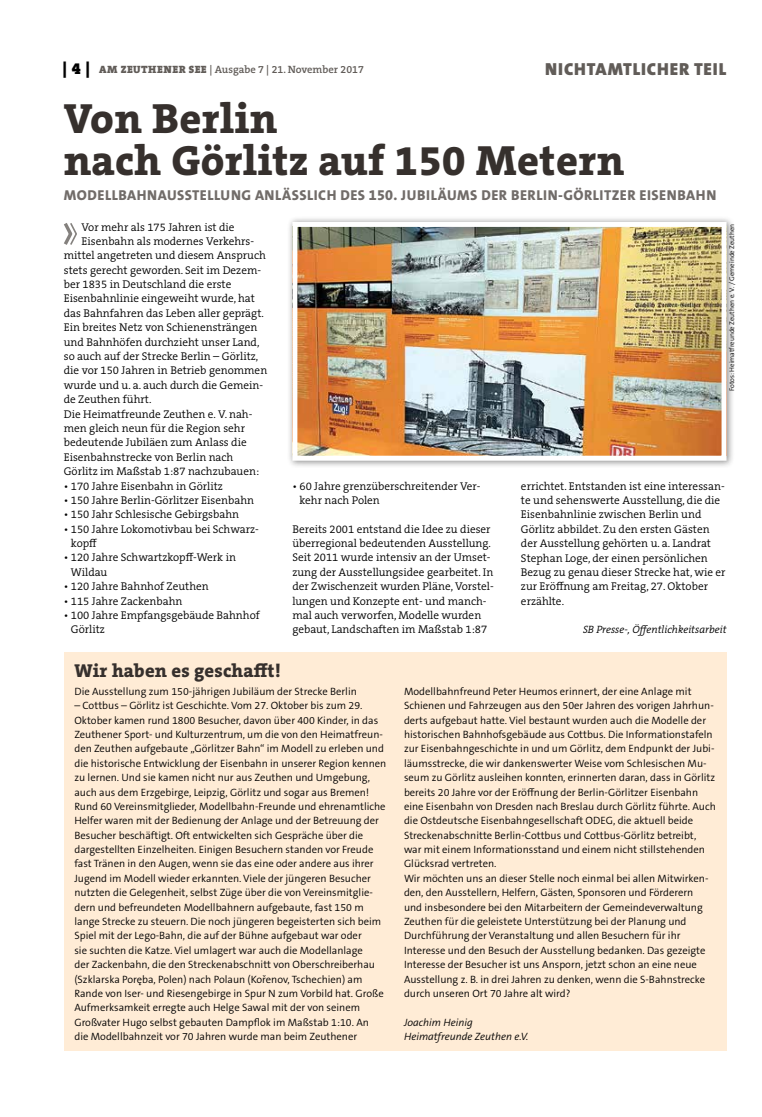
<style>
.page{position:relative;width:762px;height:1117px;background:#fff}
.page>*{position:absolute;margin:0;border:0;box-sizing:border-box;transform-origin:0 0}
.t1{font:800 42.5px/42.5px "The Serif B W8";letter-spacing:.01em;color:#36302d}
.t2{font:800 18.75px "The Serif B W8";letter-spacing:.01em;color:#36302d}
.t3{font:900 17.5px "The Sans B W9";letter-spacing:.045em;color:#615c58}
.t4{font:800 14.38px "The Sans B W8";letter-spacing:.035em;color:#716c69}
.t5{font:300 11.25px/14.4px "The Serif B W4";color:#000}
.t6{font:300 10.62px/14.4px "The Sans B W4";color:#000}
.t7{font:600 10.62px "The Serif B W6";color:#615c58}
.t8{font:italic 300 10.62px/14.4px "The Sans B W4";color:#000}
.t9{font:italic 300 10.62px "The Serif B W4";color:#000}
.t10{font:300 6.88px "The Sans B W4";color:#000}
.s1{font-family:"The Serif B W9";font-weight:900;font-size:16.25px;color:#000}
.s2{font-family:"The Serif B W9";font-weight:900}
</style>
<div class="page">
<div style="left:64px;top:652px;width:662px;height:398px;background:#ffecd6"></div>
<svg style="left:64px;top:223px;width:13px;height:22px"></svg>
<div style="left:287px;top:216px;width:447px;height:252px;background:#000;opacity:.45"></div>
<img style="left:298px;top:228px;width:422px;height:226px">
<div style="left:292px;top:222px;width:434px;height:238px;border:5px solid #fff"></div>
<p class="t7" style="left:63px;top:63px;width:303px"><span class="s1">| 4 |</span> <span class="s2">AM ZEUTHENER SEE</span> | Ausgabe 7 | 21. November 2017</p>
<h3 class="t3" style="left:545px;top:58px;width:183px">NICHTAMTLICHER TEIL</h3>
<h1 class="t1" style="left:64px;top:96px;width:562px">Von Berlin<br>nach Görlitz auf 150 Metern</h1>
<h3 class="t4" style="left:64px;top:185px;width:654px">MODELLBAHNAUSSTELLUNG ANLÄSSLICH DES 150. JUBILÄUMS DER BERLIN-GÖRLITZER EISENBAHN</h3>
<p class="t5" style="left:82px;top:219px;width:155px">Vor mehr als 175 Jahren ist die</p>
<p class="t5" style="left:82px;top:234px;width:174px">Eisenbahn als modernes Verkehrs-</p>
<p class="t5" style="left:64px;top:248px;width:204px">mittel angetreten und diesem Anspruch</p>
<p class="t5" style="left:64px;top:263px;width:199px">stets gerecht geworden. Seit im Dezem-</p>
<p class="t5" style="left:64px;top:277px;width:169px">ber 1835 in Deutschland die erste</p>
<p class="t5" style="left:64px;top:291px;width:193px">Eisenbahnlinie eingeweiht wurde, hat</p>
<p class="t5" style="left:64px;top:306px;width:202px">das Bahnfahren das Leben aller geprägt.</p>
<p class="t5" style="left:64px;top:320px;width:195px">Ein breites Netz von Schienensträngen</p>
<p class="t5" style="left:64px;top:334px;width:197px">und Bahnhöfen durchzieht unser Land,</p>
<p class="t5" style="left:64px;top:349px;width:196px">so auch auf der Strecke Berlin – Görlitz,</p>
<p class="t5" style="left:64px;top:363px;width:205px">die vor 150 Jahren in Betrieb genommen</p>
<p class="t5" style="left:64px;top:378px;width:201px">wurde und u. a. auch durch die Gemein-</p>
<p class="t5" style="left:64px;top:392px;width:89px">de Zeuthen führt.</p>
<p class="t5" style="left:64px;top:406px;width:190px">Die Heimatfreunde Zeuthen e. V. nah-</p>
<p class="t5" style="left:64px;top:421px;width:183px">men gleich neun für die Region sehr</p>
<p class="t5" style="left:64px;top:435px;width:184px">bedeutende Jubiläen zum Anlass die</p>
<p class="t5" style="left:64px;top:449px;width:171px">Eisenbahnstrecke von Berlin nach</p>
<p class="t5" style="left:64px;top:464px;width:197px">Görlitz im Maßstab 1:87 nachzubauen:</p>
<p class="t5" style="left:64px;top:478px;width:161px">• 170 Jahre Eisenbahn in Görlitz</p>
<p class="t5" style="left:64px;top:493px;width:192px">• 150 Jahre Berlin-Görlitzer Eisenbahn</p>
<p class="t5" style="left:64px;top:507px;width:177px">• 150 Jahr Schlesische Gebirgsbahn</p>
<p class="t5" style="left:71px;top:521px;width:189px;text-indent:-7px">• 150 Jahre Lokomotivbau bei Schwarz&shy;kopff</p>
<p class="t5" style="left:71px;top:550px;width:167px;text-indent:-7px">• 120 Jahre Schwartzkopff-Werk in<br>Wildau</p>
<p class="t5" style="left:64px;top:579px;width:146px">• 120 Jahre Bahnhof Zeuthen</p>
<p class="t5" style="left:64px;top:593px;width:120px">• 115 Jahre Zackenbahn</p>
<p class="t5" style="left:71px;top:608px;width:190px;text-indent:-7px">• 100 Jahre Empfangsgebäude Bahnhof<br>Görlitz</p>
<p class="t10" style="left:727px;top:391px;width:169px;rotate:-90deg">Fotos: Heimatfreunde Zeuthen e. V. / Gemeinde Zeuthen</p>
<p class="t5" style="left:299px;top:478px;width:183px;text-indent:-7px">• 60 Jahre grenzüberschreitender Ver&shy;kehr nach Polen</p>
<p class="t5" style="left:292px;top:521px;width:203px">Bereits 2001 entstand die Idee zu dieser überregional bedeutenden Ausstellung.<br>Seit 2011 wurde intensiv an der Umset&shy;zung der Ausstellungsidee gearbeitet. In der Zwischenzeit wurden Pläne, Vorstel&shy;lungen und Konzepte ent- und manch&shy;mal auch verworfen, Modelle wurden gebaut, Landschaften im Maßstab 1:87</p>
<p class="t5" style="left:521px;top:478px;width:206px">errichtet. Entstanden ist eine interessan&shy;te und sehenswerte Ausstellung, die die Eisenbahnlinie zwischen Berlin und Görlitz abbildet. Zu den ersten Gästen der Ausstellung gehörten u. a. Landrat Stephan Loge, der einen persönlichen Bezug zu genau dieser Strecke hat, wie er zur Eröffnung am Freitag, 27. Oktober erzählte.</p>
<p class="t9" style="left:583px;top:622px;width:145px">SB Presse-, Öffentlichkeitsarbeit</p>
<h2 class="t2" style="left:74px;top:657px;width:208px">Wir haben es geschafft!</h2>
<p class="t6" style="left:74px;top:684px;width:284px">Die Ausstellung zum 150-jährigen Jubiläum der Strecke Berlin</p>
<p class="t6" style="left:74px;top:698px;width:313px">– Cottbus – Görlitz ist Geschichte. Vom 27. Oktober bis zum 29.<br>Oktober kamen rund 1800 Besucher, davon über 400 Kinder, in das Zeuthener Sport- und Kulturzentrum, um die von den Heimatfreun&shy;den Zeuthen aufgebaute „Görlitzer Bahn“ im Modell zu erleben und die historische Entwicklung der Eisenbahn in unserer Region kennen zu lernen. Und sie kamen nicht nur aus Zeuthen und Umgebung, auch aus dem Erzgebirge, Leipzig, Görlitz und sogar aus Bremen!<br>Rund 60 Vereinsmitglieder, Modellbahn-Freunde und ehrenamtliche Helfer waren mit der Bedienung der Anlage und der Betreuung der Besucher beschäftigt. Oft entwickelten sich Gespräche über die dargestellten Einzelheiten. Einigen Besuchern standen vor Freude fast Tränen in den Augen, wenn sie das eine oder andere aus ihrer Jugend im Modell wieder erkannten. Viele der jüngeren Besucher nutzten die Gelegenheit, selbst Züge über die von Vereinsmitglie&shy;dern und befreundeten Modellbahnern aufgebaute, fast 150 m lange Strecke zu steuern. Die noch jüngeren begeisterten sich beim Spiel mit der Lego-Bahn, die auf der Bühne aufgebaut war oder<br>sie suchten die Katze. Viel umlagert war auch die Modellanlage<br>der Zackenbahn, die den Streckenabschnitt von Oberschreiberhau (Szklarska Poręba, Polen) nach Polaun (Kořenov, Tschechien) am Rande von Iser- und Riesengebirge in Spur N zum Vorbild hat. Große Aufmerksamkeit erregte auch Helge Sawal mit der von seinem Großvater Hugo selbst gebauten Dampflok im Maßstab 1:10. An<br>die Modellbahnzeit vor 70 Jahren wurde man beim Zeuthener</p>
<p class="t6" style="left:404px;top:684px;width:313px">Modellbahnfreund Peter Heumos erinnert, der eine Anlage mit Schienen und Fahrzeugen aus den 50er Jahren des vorigen Jahrhun&shy;derts aufgebaut hatte. Viel bestaunt wurden auch die Modelle der historischen Bahnhofsgebäude aus Cottbus. Die Informationstafeln zur Eisenbahngeschichte in und um Görlitz, dem Endpunkt der Jubi&shy;läumsstrecke, die wir dankenswerter Weise vom Schlesischen Mu&shy;seum zu Görlitz ausleihen konnten, erinnerten daran, dass in Görlitz bereits 20 Jahre vor der Eröffnung der Berlin-Görlitzer Eisenbahn eine Eisenbahn von Dresden nach Breslau durch Görlitz führte. Auch die Ostdeutsche Eisenbahngesellschaft ODEG, die aktuell beide Streckenabschnitte Berlin-Cottbus und Cottbus-Görlitz betreibt, war mit einem Informationsstand und einem nicht stillstehenden Glücksrad vertreten.<br>Wir möchten uns an dieser Stelle noch einmal bei allen Mitwirken&shy;den, den Ausstellern, Helfern, Gästen, Sponsoren und Förderern<br>und insbesondere bei den Mitarbeitern der Gemeindeverwaltung Zeuthen für die geleistete Unterstützung bei der Planung und Durchführung der Veranstaltung und allen Besuchern für ihr Interesse und den Besuch der Ausstellung bedanken. Das gezeigte Interesse der Besucher ist uns Ansporn, jetzt schon an eine neue Ausstellung z. B. in drei Jahren zu denken, wenn die S-Bahnstrecke durch unseren Ort 70 Jahre alt wird?</p>
<p class="t8" style="left:404px;top:1014px;width:126px">Joachim Heinig<br>Heimatfreunde Zeuthen e.V.</p>
</div>
